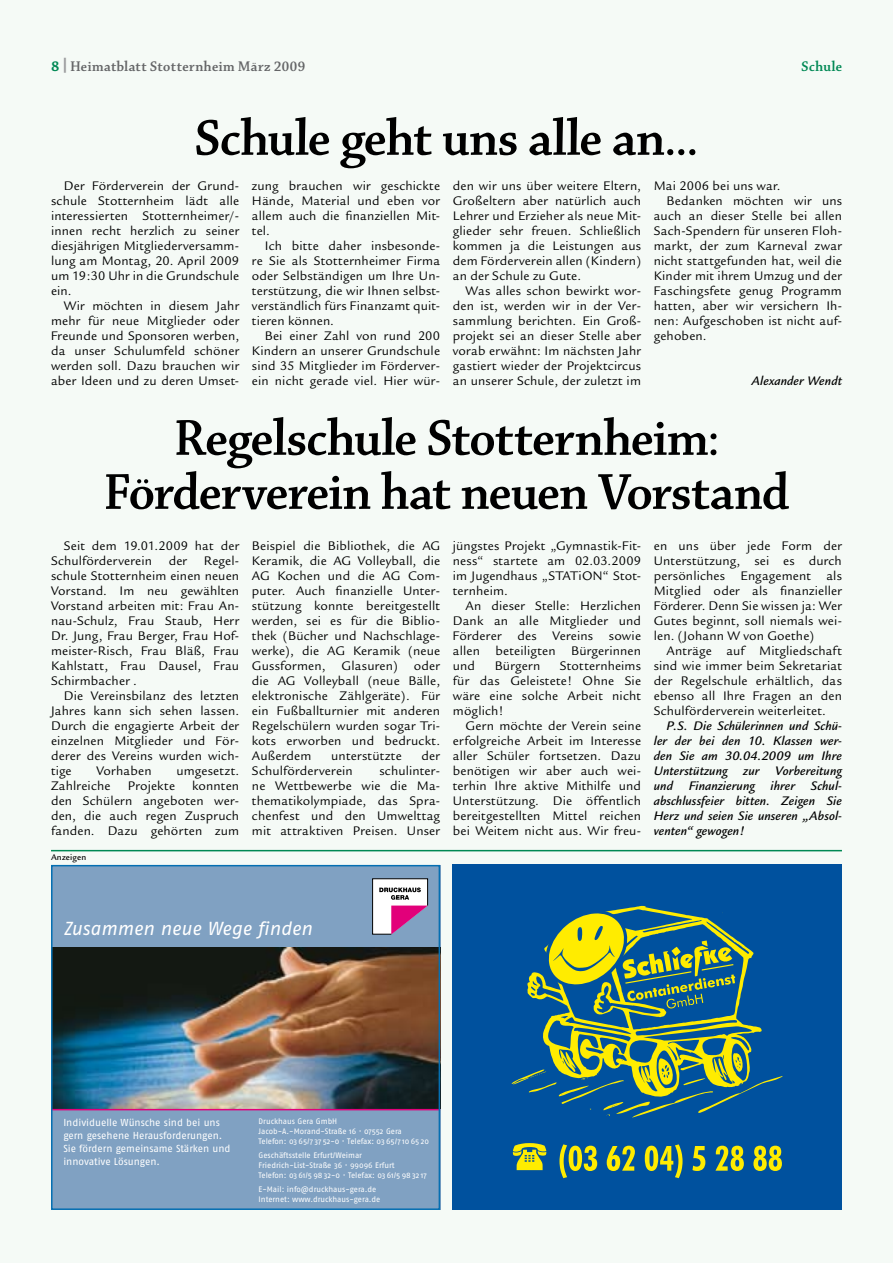
<style>
.page{position:relative;width:893px;height:1263px;background:#f5faf6}
.page>*{position:absolute;margin:0;border:0;box-sizing:border-box;transform-origin:0 0}
.t1{font:54px/54px "Chaparral Pro Semibold Disp";letter-spacing:-.01em;color:#000;text-align:center}
.t2{font:italic 18.9px "Fago No";letter-spacing:-.005em;color:#fff}
.t3{font:15px "Chaparral Pro Semibold Disp";letter-spacing:.03em;color:#646567}
.t4{font:15px "Chaparral Pro Semibold Disp";letter-spacing:.035em;color:#008854}
.t5{font:13.5px/15px "Legacy Sans";letter-spacing:.015em;color:#000;text-align:justify}
.t6{font:italic 500 13.5px/15px "Legacy Sans";letter-spacing:.01em;color:#000;text-align:justify}
.t7{font:10.2px/13px "Fago No";letter-spacing:-.005em;color:#fff}
.t8{font:500 9px "Legacy Sans";letter-spacing:.03em;color:#000}
.t9{font:7.95px/9.8px "Fago No";color:#fff}
.s1{font-family:"Legacy Sans";font-weight:700;color:#9c9d9f}
</style>
<div class="page">
<div style="left:453px;top:865px;width:389px;height:345px;background:#00519e"></div>
<svg style="left:511px;top:906px;width:272px;height:211px"></svg>
<svg style="left:531px;top:910px;width:204px;height:104px"></svg>
<svg style="left:559px;top:1144px;width:223px;height:34px"></svg>
<svg style="left:513px;top:1143px;width:33px;height:27px"></svg>
<div style="left:51px;top:865px;width:389px;height:345px;background:#80a1c2"></div>
<img style="left:54px;top:947px;width:383px;height:162px">
<hr style="left:51px;top:1109px;width:389px;height:1px;background:#e2007a">
<svg style="left:372px;top:878px;width:56px;height:57px"></svg>
<div style="left:51px;top:865px;width:389px;height:345px;border:2px solid #056fb2"></div>
<hr style="left:51px;top:850px;width:791px;height:1px;background:#008854">
<p class="t3" style="left:62px;top:58px;width:245px"><span class="s1">|</span>Heimatblatt Stotternheim März 2009</p>
<p class="t4" style="left:801px;top:58px;width:42px">Schule</p>
<h1 class="t1" style="left:195px;top:114px;width:504px">Schule geht uns alle an…</h1>
<p class="t5" style="left:51px;top:178px;width:190px;text-indent:13px">Der Förderverein der Grund&shy;schule Stotternheim lädt alle interessierten Stotternheimer/- innen recht herzlich zu seiner diesjährigen Mitgliederversamm&shy;lung am Montag, 20. April 2009 um 19:30 Uhr in die Grundschule ein.</p>
<p class="t5" style="left:51px;top:298px;width:190px;text-indent:13px">Wir möchten in diesem Jahr mehr für neue Mitglieder oder Freunde und Sponsoren werben, da unser Schulumfeld schöner werden soll. Dazu brauchen wir aber Ideen und zu deren Umset-</p>
<p class="t5" style="left:252px;top:178px;width:190px">zung brauchen wir geschickte Hände, Material und eben vor allem auch die finanziellen Mit&shy;tel.</p>
<p class="t5" style="left:252px;top:238px;width:190px;text-indent:13px">Ich bitte daher insbesonde&shy;re Sie als Stotternheimer Firma oder Selbständigen um Ihre Un&shy;terstützung, die wir Ihnen selbst&shy;verständlich fürs Finanzamt quit&shy;tieren können.</p>
<p class="t5" style="left:252px;top:328px;width:190px;text-indent:13px">Bei einer Zahl von rund 200<br>Kindern an unserer Grundschule sind 35 Mitglieder im Förderver&shy;ein nicht gerade viel. Hier wür-</p>
<p class="t5" style="left:453px;top:178px;width:190px">den wir uns über weitere Eltern, Großeltern aber natürlich auch Lehrer und Erzieher als neue Mit&shy;glieder sehr freuen. Schließlich kommen ja die Leistungen aus dem Förderverein allen (Kindern) an der Schule zu Gute.</p>
<p class="t5" style="left:453px;top:283px;width:190px;text-indent:13px">Was alles schon bewirkt wor&shy;den ist, werden wir in der Ver&shy;sammlung berichten. Ein Groß&shy;projekt sei an dieser Stelle aber vorab erwähnt: Im nächsten Jahr gastiert wieder der Projektcircus an unserer Schule, der zuletzt im</p>
<p class="t5" style="left:654px;top:178px;width:128px">Mai 2006 bei uns war.</p>
<p class="t5" style="left:666px;top:193px;width:177px">Bedanken möchten wir uns</p>
<p class="t5" style="left:654px;top:208px;width:190px">auch an dieser Stelle bei allen</p>
<p class="t5" style="left:654px;top:223px;width:190px">Sach-Spendern für unseren Floh-</p>
<p class="t5" style="left:654px;top:238px;width:190px">markt, der zum Karneval zwar</p>
<p class="t5" style="left:654px;top:253px;width:190px">nicht stattgefunden hat, weil die</p>
<p class="t5" style="left:654px;top:268px;width:190px">Kinder mit ihrem Umzug und der</p>
<p class="t5" style="left:654px;top:283px;width:190px">Faschingsfete genug Programm</p>
<p class="t5" style="left:654px;top:298px;width:190px">hatten, aber wir versichern Ih-</p>
<p class="t5" style="left:654px;top:313px;width:190px">nen: Aufgeschoben ist nicht auf-</p>
<p class="t5" style="left:654px;top:328px;width:54px">gehoben.</p>
<p class="t6" style="left:752px;top:373px;width:92px">Alexander Wendt</p>
<h1 class="t1" style="left:104px;top:414px;width:686px">Regelschule Stotternheim:<br>Förderverein hat neuen Vorstand</h1>
<p class="t5" style="left:51px;top:538px;width:190px;text-indent:13px">Seit dem 19.01.2009 hat der Schulförderverein der Regel&shy;schule Stotternheim einen neuen Vorstand. Im neu gewählten Vorstand arbeiten mit: Frau An&shy;nau-Schulz, Frau Staub, Herr Dr. Jung, Frau Berger, Frau Hof&shy;meister-Risch, Frau Bläß, Frau Kahlstatt, Frau Dausel, Frau Schirmbacher .</p>
<p class="t5" style="left:51px;top:688px;width:190px;text-indent:13px">Die Vereinsbilanz des letzten Jahres kann sich sehen lassen.<br>Durch die engagierte Arbeit der einzelnen Mitglieder und För&shy;derer des Vereins wurden wich&shy;tige</p>
<p class="t5" style="left:252px;top:538px;width:190px">Beispiel die Bibliothek, die AG Keramik, die AG Volleyball, die AG Kochen und die AG Com&shy;puter. Auch finanzielle Unter&shy;stützung konnte bereitgestellt werden, sei es für die Biblio&shy;thek (Bücher und Nachschlage&shy;werke), die AG Keramik (neue Gussformen, Glasuren) oder die AG Volleyball (neue Bälle, elektronische Zählgeräte). Für ein Fußballturnier mit anderen Regelschülern wurden sogar Tri&shy;kots erworben und bedruckt.<br>Außerdem</p>
<p class="t5" style="left:453px;top:538px;width:190px">jüngstes Projekt „Gymnastik-Fit&shy;ness“ startete am 02.03.2009 im Jugendhaus „STATiON“ Stot&shy;ternheim.</p>
<p class="t5" style="left:453px;top:598px;width:190px;text-indent:13px">An dieser Stelle: Herzlichen Dank an alle Mitglieder und Förderer des Vereins sowie allen beteiligten Bürgerinnen und</p>
<p class="t5" style="left:654px;top:538px;width:190px">en uns über jede Form der Unterstützung, sei es durch persönliches Engagement als Mitglied oder als finanzieller Förderer. Denn Sie wissen ja: Wer Gutes beginnt, soll niemals wei&shy;len. (Johann W von Goethe)</p>
<p class="t5" style="left:654px;top:643px;width:190px;text-indent:13px">Anträge auf Mitgliedschaft sind wie immer beim Sekretariat der Regelschule erhältlich, das ebenso all Ihre Fragen an den Schulförderverein weiterleitet.</p>
<p class="t6" style="left:654px;top:718px;width:190px;text-indent:13px">P.S. Die Schülerinnen und Schü&shy;ler der bei den 10. Klassen wer&shy;den Sie am 30.04.2009 um Ihre Unterstützung zur Vorbereitung und Finanzierung ihrer Schul&shy;abschlussfeier bitten. Zeigen Sie Herz und seien Sie unseren „Absol&shy;venten“ gewogen!</p>
<p class="t5" style="left:453px;top:658px;width:190px;text-indent:107px">Stotternheims für das Geleistete! Ohne Sie wäre eine solche Arbeit nicht möglich!</p>
<p class="t5" style="left:453px;top:718px;width:190px;text-indent:13px">Gern möchte der Verein seine erfolgreiche Arbeit im Interesse aller Schüler fortsetzen. Dazu benötigen wir aber auch wei&shy;terhin Ihre aktive Mithilfe und Unterstützung. Die öffentlich bereitgestellten Mittel reichen bei Weitem nicht aus. Wir freu-</p>
<p class="t5" style="left:495px;top:658px;width:47px">Bürgern</p>
<p class="t5" style="left:331px;top:748px;width:72px">unterstützte</p>
<p class="t5" style="left:422px;top:748px;width:20px">der</p>
<p class="t5" style="left:252px;top:763px;width:102px">Schulförderverein</p>
<p class="t5" style="left:96px;top:763px;width:57px">Vorhaben</p>
<p class="t5" style="left:176px;top:763px;width:64px">umgesetzt.</p>
<p class="t5" style="left:51px;top:778px;width:61px">Zahlreiche</p>
<p class="t5" style="left:128px;top:778px;width:49px">Projekte</p>
<p class="t5" style="left:252px;top:763px;width:190px;text-indent:127px">schulinter&shy;ne Wettbewerbe wie die Ma&shy;thematikolympiade, das Spra&shy;chenfest und den Umwelttag mit attraktiven Preisen. Unser</p>
<p class="t5" style="left:51px;top:778px;width:190px;text-indent:141px">konnten den Schülern angeboten wer&shy;den, die auch regen Zuspruch fanden. Dazu gehörten zum</p>
<p class="t8" style="left:51px;top:852px;width:37px">Anzeigen</p>
<h2 class="t2" style="left:63px;top:917px;width:250px">Zusammen neue Wege finden</h2>
<p class="t7" style="left:63px;top:1116px;width:169px">Individuelle Wünsche sind bei uns gern gesehene Heraus forderungen.<br>Sie fördern gemeinsame Stärken und innovative Lösungen.</p>
<p class="t9" style="left:259px;top:1116px;width:172px">Druckhaus Gera GmbH<br>Jacob-A.-Morand-Straße 16 · 07552 Gera<br>Telefon: 03 65/7 37 52-0 · Telefax: 03 65/7 10 65 20</p>
<p class="t9" style="left:259px;top:1150px;width:170px">Geschäftsstelle Erfurt/Weimar<br>Friedrich-List-Straße 36 · 99096 Erfurt<br>Telefon: 03 61/5 98 32-0 · Telefax: 03 61/5 98 32 17</p>
<p class="t9" style="left:259px;top:1184px;width:123px">E-Mail: info@druckhaus-gera.de<br>Internet: www.druckhaus-gera.de</p>
</div>
